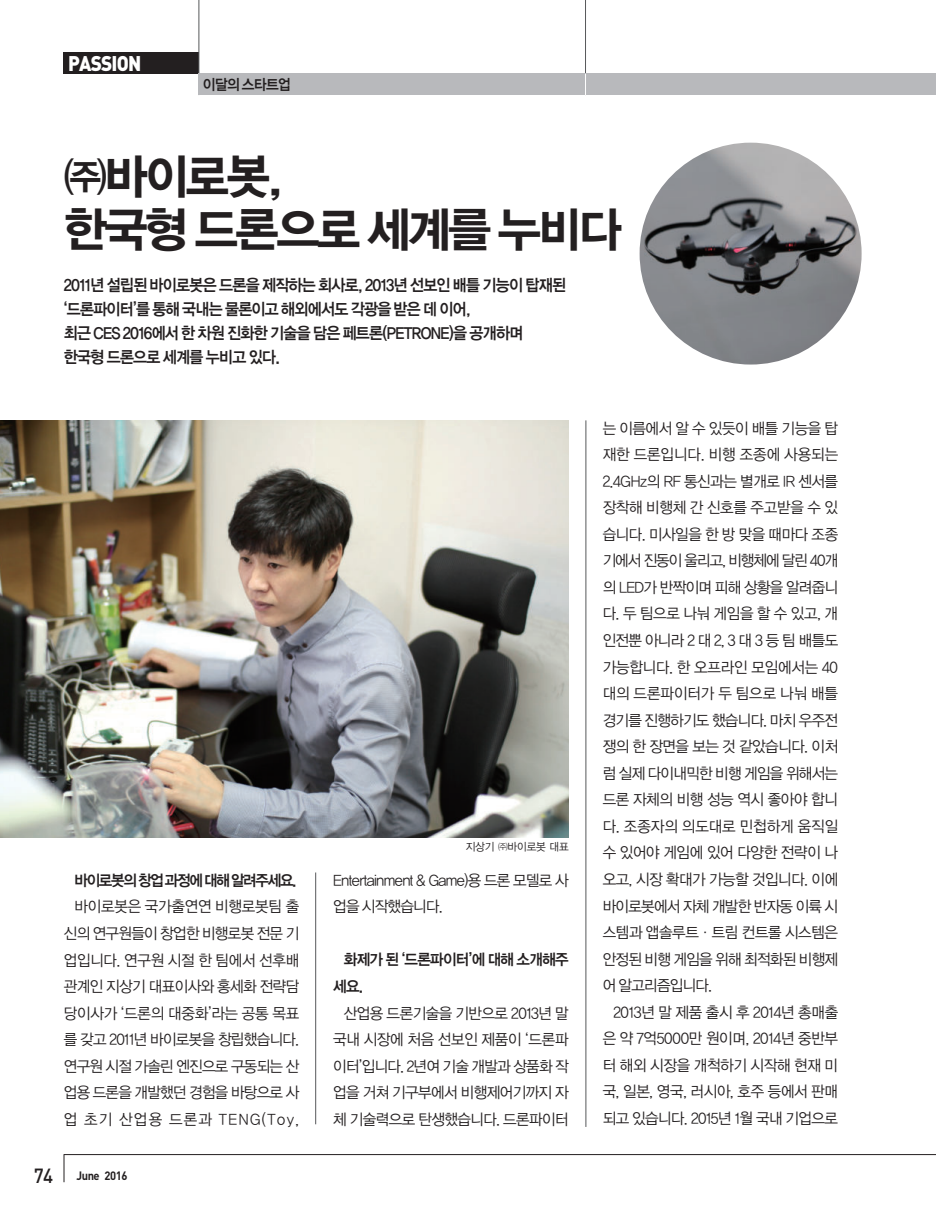
<style>
.page{position:relative;width:936px;height:1212px;background:#fff}
.page>*{position:absolute;margin:0;border:0;box-sizing:border-box;transform-origin:0 0}
.t1{font:48px/52.5px "YDVYGO Std 15";letter-spacing:-.055em;color:#231f20}
.t2{font:900 21px "DIN";letter-spacing:-.04em;color:#fff;scale:.9 1}
.t3{font:16.5px/24px "YDVYGO Std 14";letter-spacing:-.045em;color:#231f20;scale:.92 1}
.t4{font:15.45px/26.5px "YDVYGO Std 12";letter-spacing:-.035em;color:#231f20;text-align:justify;scale:.95 1}
.t5{font:15.45px/26.5px "YDVYGO Std 14";letter-spacing:-.045em;color:#231f20;scale:.95 1}
.t6{font:15.45px "YDVYGO Std 14";letter-spacing:-.085em;color:#231f20;scale:.95 1}
.t7{font:15px "YDVYGO Std 14";letter-spacing:-.045em;color:#231f20;scale:.92 1}
.t8{font:700 12px "DIN";letter-spacing:-.045em;color:#231f20;scale:.93 1}
.t9{font:10.95px "YDVYGO Std 12";letter-spacing:-.01em;color:#231f20;scale:.96 1}
.s1{font-weight:500;font-size:20.25px}
</style>
<div class="page">
<img style="left:639px;top:143px;width:222px;height:221px;border-radius:111px">
<svg style="left:64px;top:1155px;width:1px;height:27px"></svg>
<hr style="left:64px;top:1154px;width:871px;height:1px;background:#231f20">
<hr style="left:585px;top:0;width:1px;height:95px;background:#57585a">
<div style="left:64px;top:53px;width:135px;height:21px;background:#231f20"></div>
<div style="left:199px;top:74px;width:736px;height:21px;background:#b8b9bc"></div>
<hr style="left:199px;top:0;width:1px;height:95px;background:#57585a">
<svg style="left:585px;top:74px;width:1px;height:21px"></svg>
<hr style="left:585px;top:420px;width:1px;height:707px;background:#57585a">
<div style="left:199px;top:74px;width:135px;height:21px;background:#b8b9bc"></div>
<hr style="left:315px;top:872px;width:1px;height:252px;background:#57585a">
<img style="left:0;top:420px;width:568px;height:417px">
<h2 class="t2" style="left:68px;top:51px;width:83px">PASSION</h2>
<p class="t7" style="left:203px;top:77px;width:97px">이달의 스타트업</p>
<h1 class="t1" style="left:64px;top:153px;width:560px">㈜바이로봇,<br>한국형 드론으로 세계를 누비다</h1>
<p class="t3" style="left:64px;top:273px;width:547px">2011년 설립된 바이로봇은 드론을 제작하는 회사로, 2013년 선보인 배틀 기능이 탑재된 ‘드론파이터’를 통해 국내는 물론이고 해외에서도 각광을 받은 데 이어,<br>최근 CES 2016에서 한 차원 진화한 기술을 담은 페트론(PETRONE)을 공개하며 한국형 드론으로 세계를 누비고 있다.</p>
<p class="t6" style="left:74px;top:872px;width:235px">바이로봇의 창업 과정에 대해 알려주세요.</p>
<p class="t4" style="left:64px;top:894px;width:249px;text-indent:11px">바이로봇은 국가출연연 비행로봇팀 출 신의 연구원들이 창업한 비행로봇 전문 기 업입니다. 연구원 시절 한 팀에서 선후배 관계인 지상기 대표이사와 홍세화 전략담 당이사가 ‘드론의 대중화’라는 공통 목표 를 갖고 2011년 바이로봇을 창립했습니다. 연구원 시절 가솔린 엔진으로 구동되는 산 업용 드론을 개발했던 경험을 바탕으로 사 업 초기 산업용 드론과 TENG(Toy,</p>
<p class="t8" style="left:34px;top:1168px;width:102px"><span class="s1">74</span> June 2016</p>
<p class="t9" style="left:465px;top:841px;width:109px">지상기 ㈜바이로봇 대표</p>
<p class="t4" style="left:333px;top:867px;width:249px">Entertainment &amp; Game)용 드론 모델로 사 업을 시작했습니다.</p>
<p class="t5" style="left:333px;top:947px;width:249px;text-indent:11px">화제가 된 ‘드론파이터’에 대해 소개해주 세요.</p>
<p class="t4" style="left:333px;top:1000px;width:249px;text-indent:11px">산업용 드론기술을 기반으로 2013년 말 국내 시장에 처음 선보인 제품이 ‘드론파 이터’입니다. 2년여 기술 개발과 상품화 작 업을 거쳐 기구부에서 비행제어기까지 자 체 기술력으로 탄생했습니다. 드론파이터</p>
<p class="t4" style="left:602px;top:415px;width:249px">는 이름에서 알 수 있듯이 배틀 기능을 탑 재한 드론입니다. 비행 조종에 사용되는 2.4GHz의 RF 통신과는 별개로 IR 센서를 장착해 비행체 간 신호를 주고받을 수 있 습니다. 미사일을 한 방 맞을 때마다 조종 기에서 진동이 울리고, 비행체에 달린 40개 의 LED가 반짝이며 피해 상황을 알려줍니 다. 두 팀으로 나눠 게임을 할 수 있고, 개 인전뿐 아니라 2 대 2, 3 대 3 등 팀 배틀도 가능합니다. 한 오프라인 모임에서는 40 대의 드론파이터가 두 팀으로 나눠 배틀 경기를 진행하기도 했습니다. 마치 우주전 쟁의 한 장면을 보는 것 같았습니다. 이처 럼 실제 다이내믹한 비행 게임을 위해서는 드론 자체의 비행 성능 역시 좋아야 합니 다. 조종자의 의도대로 민첩하게 움직일 수 있어야 게임에 있어 다양한 전략이 나 오고, 시장 확대가 가능할 것입니다. 이에 바이로봇에서 자체 개발한 반자동 이륙 시 스템과 앱솔루트·트림 컨트롤 시스템은 안정된 비행 게임을 위해 최적화된 비행제 어 알고리즘입니다.</p>
<p class="t4" style="left:602px;top:999px;width:249px;text-indent:11px">2013년 말 제품 출시 후 2014년 총매출 은 약 7억5000만 원이며, 2014년 중반부 터 해외 시장을 개척하기 시작해 현재 미 국, 일본, 영국, 러시아, 호주 등에서 판매 되고 있습니다. 2015년 1월 국내 기업으로</p>
</div>
